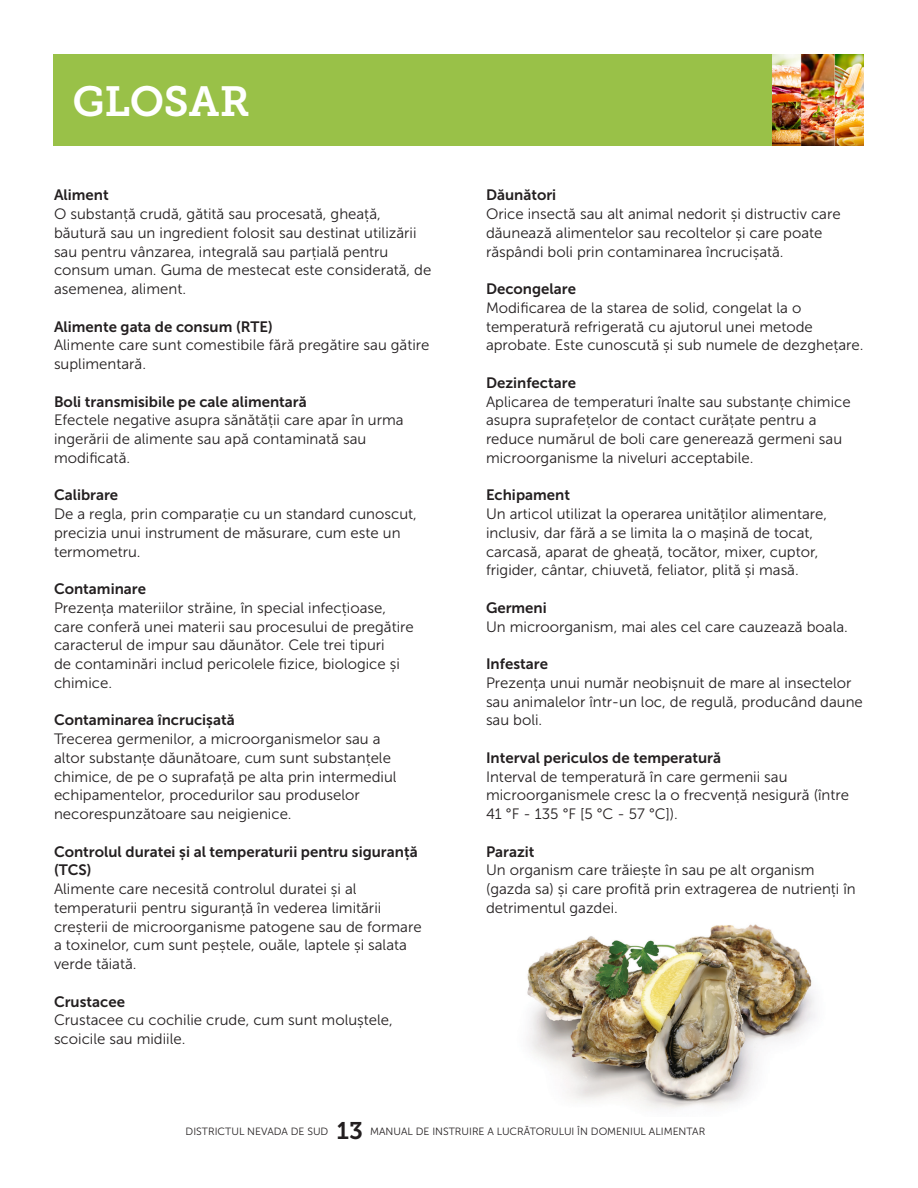
<style>
.page{position:relative;width:918px;height:1188px;background:#fff}
.page>*{position:absolute;margin:0;border:0;box-sizing:border-box;transform-origin:0 0}
.t1{font:42px "Museo Slab 700";letter-spacing:-.01em;color:#fff}
.t2{font:15px/18.8px "Museo Sans 300";color:#231f20}
.t3{font:15px/18.8px "Museo Sans 700";color:#231f20}
.t4{font:10.5px "Museo Sans 300";color:#231f20}
.s1{font-family:"Museo Slab 700";font-size:24px}
</style>
<div class="page">
<div style="left:54px;top:54px;width:718px;height:92px;background:#99c148"></div>
<img style="left:772px;top:54px;width:92px;height:92px">
<img style="left:527px;top:924px;width:288px;height:186px">
<p class="t1" style="left:73px;top:77px;width:179px">GLOSAR</p>
<p class="t3" style="left:54px;top:186px;width:56px">Aliment</p>
<p class="t2" style="left:54px;top:205px;width:379px">O substanță crudă, gătită sau procesată, gheață, băutură sau un ingredient folosit sau destinat utilizării sau pentru vânzarea, integrală sau parțială pentru consum uman. Guma de mestecat este considerată, de asemenea, aliment.</p>
<p class="t3" style="left:54px;top:317px;width:220px">Alimente gata de consum (RTE)</p>
<p class="t2" style="left:54px;top:336px;width:377px">Alimente care sunt comestibile fără pregătire sau gătire suplimentară.</p>
<p class="t3" style="left:54px;top:392px;width:254px">Boli transmisibile pe cale alimentară</p>
<p class="t2" style="left:54px;top:411px;width:351px">Efectele negative asupra sănătății care apar în urma ingerării de alimente sau apă contaminată sau modificată.</p>
<p class="t3" style="left:54px;top:486px;width:66px">Calibrare</p>
<p class="t2" style="left:54px;top:505px;width:364px">De a regla, prin comparație cu un standard cunoscut, precizia unui instrument de măsurare, cum este un termometru.</p>
<p class="t3" style="left:54px;top:579px;width:94px">Contaminare</p>
<p class="t2" style="left:54px;top:598px;width:361px">Prezența materiilor străine, în special infecțioase, care conferă unei materii sau procesului de pregătire caracterul de impur sau dăunător. Cele trei tipuri<br>de contaminări includ pericolele fizice, biologice și chimice.</p>
<p class="t3" style="left:54px;top:711px;width:182px">Contaminarea încrucișată</p>
<p class="t2" style="left:54px;top:730px;width:344px">Trecerea germenilor, a microorganismelor sau a altor substanțe dăunătoare, cum sunt substanțele chimice, de pe o suprafață pe alta prin intermediul echipamentelor, procedurilor sau produselor necorespunzătoare sau neigienice.</p>
<p class="t3" style="left:54px;top:842px;width:365px">Controlul duratei și al temperaturii pentru siguranță (TCS)</p>
<p class="t2" style="left:54px;top:880px;width:369px">Alimente care necesită controlul duratei și al temperaturii pentru siguranță în vederea limitării creșterii de microorganisme patogene sau de formare a toxinelor, cum sunt peștele, ouăle, laptele și salata verde tăiată.</p>
<p class="t3" style="left:54px;top:992px;width:73px">Crustacee</p>
<p class="t2" style="left:54px;top:1011px;width:340px">Crustacee cu cochilie crude, cum sunt moluștele, scoicile sau midiile.</p>
<p class="t3" style="left:486px;top:186px;width:72px">Dăunători</p>
<p class="t2" style="left:486px;top:205px;width:356px">Orice insectă sau alt animal nedorit și distructiv care dăunează alimentelor sau recoltelor și care poate răspândi boli prin contaminarea încrucișată.</p>
<p class="t3" style="left:486px;top:279px;width:91px">Decongelare</p>
<p class="t2" style="left:486px;top:298px;width:379px">Modificarea de la starea de solid, congelat la o temperatură refrigerată cu ajutorul unei metode aprobate. Este cunoscută și sub numele de dezghețare.</p>
<p class="t3" style="left:486px;top:373px;width:92px">Dezinfectare</p>
<p class="t2" style="left:486px;top:392px;width:366px">Aplicarea de temperaturi înalte sau substanțe chimice asupra suprafețelor de contact curățate pentru a reduce numărul de boli care generează germeni sau microorganisme la niveluri acceptabile.</p>
<p class="t3" style="left:486px;top:486px;width:86px">Echipament</p>
<p class="t2" style="left:486px;top:505px;width:343px">Un articol utilizat la operarea unităților alimentare, inclusiv, dar fără a se limita la o mașină de tocat, carcasă, aparat de gheață, tocător, mixer, cuptor, frigider, cântar, chiuvetă, feliator, plită și masă.</p>
<p class="t3" style="left:486px;top:598px;width:62px">Germeni</p>
<p class="t2" style="left:486px;top:617px;width:364px">Un microorganism, mai ales cel care cauzează boala.</p>
<p class="t3" style="left:486px;top:654px;width:63px">Infestare</p>
<p class="t2" style="left:486px;top:673px;width:378px">Prezența unui număr neobișnuit de mare al insectelor sau animalelor într-un loc, de regulă, producând daune sau boli.</p>
<p class="t3" style="left:486px;top:748px;width:237px">Interval periculos de temperatură</p>
<p class="t2" style="left:486px;top:767px;width:365px">Interval de temperatură în care germenii sau microorganismele cresc la o frecvență nesigură (între<br>41 °F - 135 °F [5 °C - 57 °C]).</p>
<p class="t3" style="left:486px;top:842px;width:50px">Parazit</p>
<p class="t2" style="left:486px;top:861px;width:371px">Un organism care trăiește în sau pe alt organism (gazda sa) și care profită prin extragerea de nutrienți în detrimentul gazdei.</p>
<p class="t4" style="left:186px;top:1125px;width:144px">DISTRICTUL NEVADA DE SUD</p>
<p class="t4" style="left:337px;top:1125px;width:370px"><span class="s1">13</span> MANUAL DE INSTRUIRE A LUCRĂTORULUI ÎN DOMENIUL ALIMENTAR</p>
</div>
